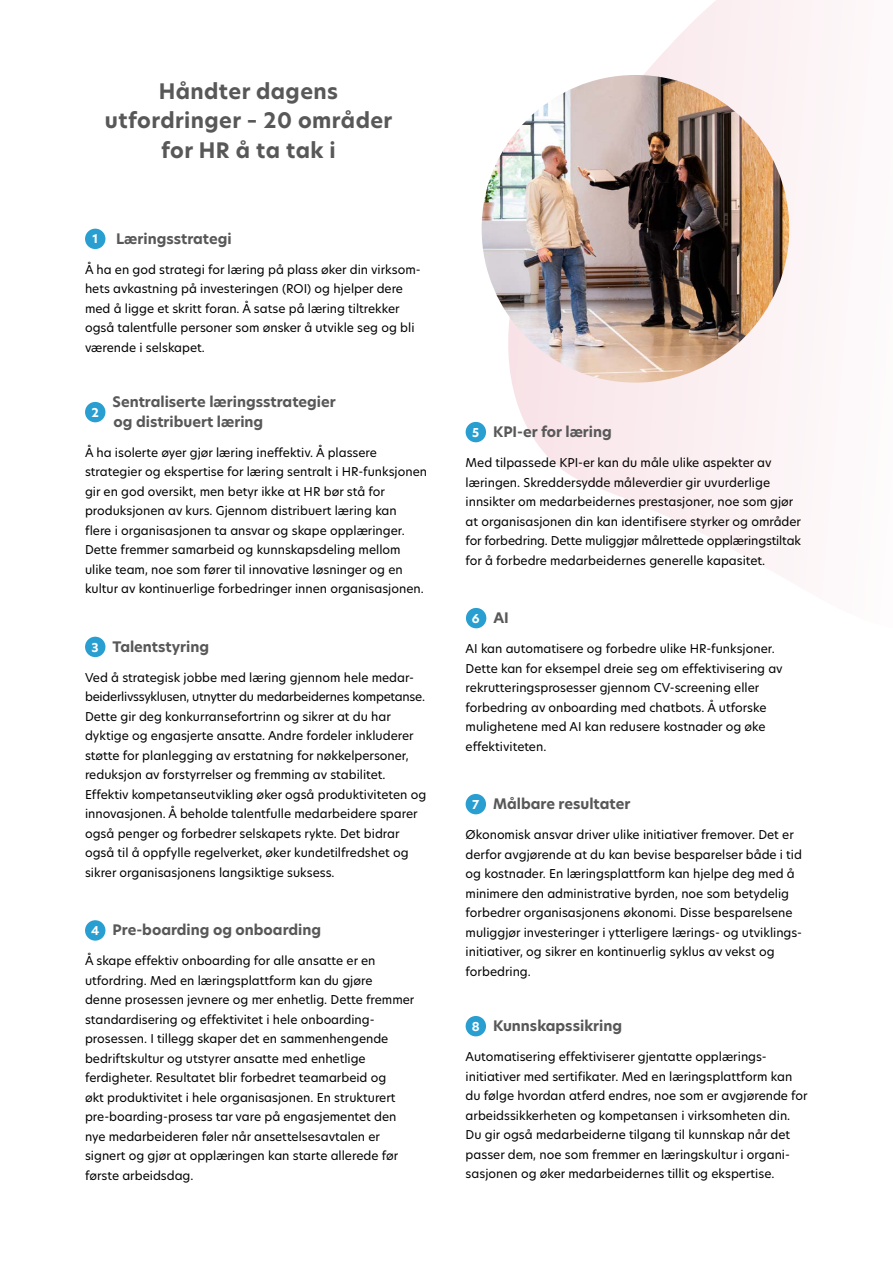
<style>
.page{position:relative;width:893px;height:1263px;background:#fff}
.page>*{position:absolute;margin:0;border:0;box-sizing:border-box;transform-origin:0 0}
.t1{font:700 21px/29.5px "Hero New";letter-spacing:.02em;color:#585858;text-align:center}
.t2{font:700 14.25px/19.5px "Hero New";color:#585858}
.t3{font:12px/19.5px "Hero New";color:#000}
.t4{font:700 12px "Hero New";color:#fff}
.s1{font-size:12px;color:#fff}
</style>
<div class="page">
<svg style="left:495px;top:0;width:330px;height:572px;fill:#fcf4f6"></svg>
<div style="left:85px;top:229px;width:20px;height:20px;background:#289fd0;border-radius:50%"></div>
<div style="left:85px;top:402px;width:20px;height:20px;background:#289fd0;border-radius:50%"></div>
<div style="left:85px;top:637px;width:20px;height:20px;background:#289fd0;border-radius:50%"></div>
<div style="left:85px;top:920px;width:20px;height:21px;background:#289fd0;border-radius:50%"></div>
<div style="left:466px;top:422px;width:20px;height:20px;background:#289fd0;border-radius:50%"></div>
<div style="left:466px;top:608px;width:20px;height:20px;background:#289fd0;border-radius:50%"></div>
<div style="left:466px;top:794px;width:20px;height:20px;background:#289fd0;border-radius:50%"></div>
<div style="left:466px;top:1016px;width:20px;height:20px;background:#289fd0;border-radius:50%"></div>
<img style="left:482px;top:75px;width:307px;height:308px;border-radius:154px">
<h1 class="t1" style="left:105px;top:76px;width:289px">Håndter dagens utfordringer – 20 områder for HR å ta tak i</h1>
<p class="t4" style="left:92px;top:231px;width:7px">1</p>
<p class="t2" style="left:116px;top:229px;width:117px">Læringsstrategi</p>
<p class="t3" style="left:85px;top:259px;width:337px">Å ha en god strategi for læring på plass øker din virksom&shy;hets avkastning på investeringen (ROI) og hjelper dere med å ligge et skritt foran. Å satse på læring tiltrekker også talentfulle personer som ønsker å utvikle seg og bli værende i selskapet.</p>
<p class="t4" style="left:92px;top:404px;width:9px">2</p>
<p class="t2" style="left:113px;top:392px;width:225px">Sentraliserte læringsstrategier og distribuert læring</p>
<p class="t3" style="left:85px;top:442px;width:344px">Å ha isolerte øyer gjør læring ineffektiv. Å plassere strategier og ekspertise for læring sentralt i HR-funksjonen gir en god oversikt, men betyr ikke at HR bør stå for produksjonen av kurs. Gjennom distribuert læring kan<br>flere i organisasjonen ta ansvar og skape opplæringer.<br>Dette fremmer samarbeid og kunnskapsdeling mellom ulike team, noe som fører til innovative løsninger og en kultur av kontinuerlige forbedringer innen organisasjonen.</p>
<p class="t2" style="left:92px;top:637px;width:119px"><span class="s1">3</span> Talentstyring</p>
<p class="t3" style="left:85px;top:667px;width:343px">Ved å strategisk jobbe med læring gjennom hele medar&shy;beiderlivssyklusen, utnytter du medarbeidernes kompetanse.<br>Dette gir deg konkurransefortrinn og sikrer at du har dyktige og engasjerte ansatte. Andre fordeler inkluderer støtte for planlegging av erstatning for nøkkelpersoner, reduksjon av forstyrrelser og fremming av stabilitet.<br>Effektiv kompetanseutvikling øker også produktiviteten og innovasjonen. Å beholde talentfulle medarbeidere sparer også penger og forbedrer selskapets rykte. Det bidrar også til å oppfylle regelverket, øker kundetilfredshet og sikrer organisasjonens langsiktige suksess.</p>
<p class="t2" style="left:91px;top:920px;width:231px"><span class="s1">4</span> Pre-boarding og onboarding</p>
<p class="t3" style="left:85px;top:951px;width:331px">Å skape effektiv onboarding for alle ansatte er en utfordring. Med en læringsplattform kan du gjøre<br>denne prosessen jevnere og mer enhetlig. Dette fremmer standardisering og effektivitet i hele onboarding&shy;prosessen. I tillegg skaper det en sammenhengende bedriftskultur og utstyrer ansatte med enhetlige ferdigheter. Resultatet blir forbedret teamarbeid og<br>økt produktivitet i hele organisasjonen. En strukturert pre-boarding-prosess tar vare på engasjementet den nye medarbeideren føler når ansettelsesavtalen er signert og gjør at opplæringen kan starte allerede før første arbeidsdag.</p>
<p class="t2" style="left:472px;top:422px;width:141px"><span class="s1">5</span> KPI-er for læring</p>
<p class="t3" style="left:466px;top:453px;width:337px">Med tilpassede KPI-er kan du måle ulike aspekter av læringen. Skreddersydde måleverdier gir uvurderlige innsikter om medarbeidernes prestasjoner, noe som gjør at organisasjonen din kan identifisere styrker og områder for forbedring. Dette muliggjør målrettede opplæringstiltak for å forbedre medarbeidernes generelle kapasitet.</p>
<p class="t2" style="left:472px;top:608px;width:38px"><span class="s1">6</span> AI</p>
<p class="t3" style="left:466px;top:639px;width:319px">AI kan automatisere og forbedre ulike HR-funksjoner.<br>Dette kan for eksempel dreie seg om effektivisering av rekrutteringsprosesser gjennom CV-screening eller forbedring av onboarding med chatbots. Å utforske mulighetene med AI kan redusere kostnader og øke effektiviteten.</p>
<p class="t2" style="left:472px;top:794px;width:160px"><span class="s1">7</span> Målbare resultater</p>
<p class="t3" style="left:466px;top:825px;width:338px">Økonomisk ansvar driver ulike initiativer fremover. Det er derfor avgjørende at du kan bevise besparelser både i tid og kostnader. En læringsplattform kan hjelpe deg med å minimere den administrative byrden, noe som betydelig forbedrer organisasjonens økonomi. Disse besparelsene muliggjør investeringer i ytterligere lærings- og utviklings&shy;initiativer, og sikrer en kontinuerlig syklus av vekst og forbedring.</p>
<p class="t2" style="left:472px;top:1016px;width:152px"><span class="s1">8</span> Kunnskapssikring</p>
<p class="t3" style="left:466px;top:1047px;width:344px">Automatisering effektiviserer gjentatte opplærings&shy;initiativer med sertifikater. Med en læringsplattform kan du følge hvordan atferd endres, noe som er avgjørende for arbeidssikkerheten og kompetansen i virksomheten din.<br>Du gir også medarbeiderne tilgang til kunnskap når det passer dem, noe som fremmer en læringskultur i organi&shy;sasjonen og øker medarbeidernes tillit og ekspertise.</p>
</div>
